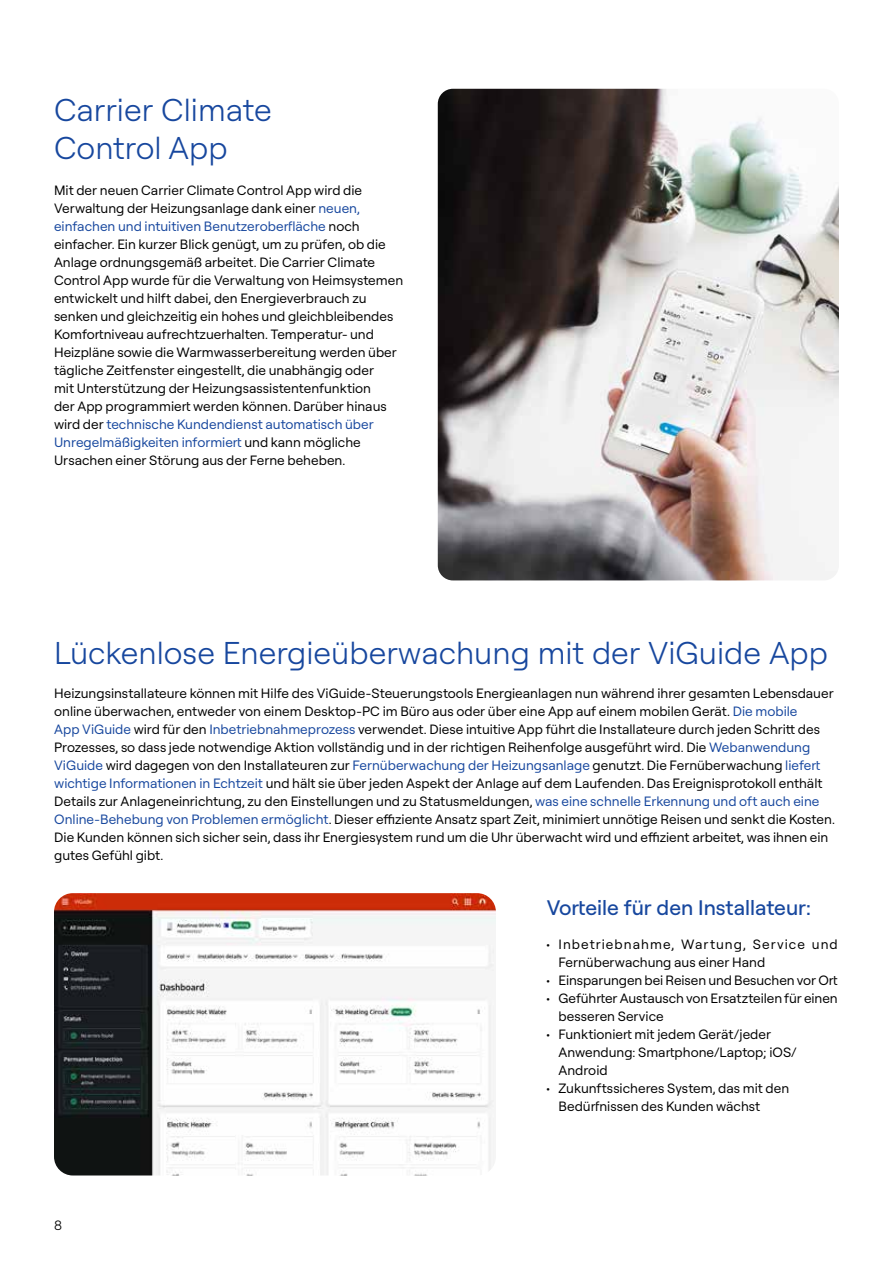
<style>
.page{position:relative;width:893px;height:1263px;background:#fff}
.page>*{position:absolute;margin:0;border:0;box-sizing:border-box;transform-origin:0 0}
.t1{font:300 31.5px/37.8px "Roobert";color:#17479e}
.t2{font:500 21px "Roobert";color:#17479e}
.t3{font:13.5px/18px "Roobert";color:#000}
.t4{font:13.5px/18px "Roobert";letter-spacing:.07em;color:#000}
.t5{font:300 13.5px "Roobert";color:#000}
.s1{color:#17479e}
</style>
<div class="page">
<img style="left:438px;top:89px;width:401px;height:491px">
<img style="left:54px;top:893px;width:442px;height:282px">
<h1 class="t1" style="left:54px;top:89px;width:219px">Carrier Climate<br>Control App</h1>
<p class="t3" style="left:54px;top:181px;width:351px">Mit der neuen Carrier Climate Control App wird die Verwaltung der Heizungsanlage dank einer <span class="s1">neuen, einfachen und intuitiven Benutzeroberfläche</span> noch einfacher. Ein kurzer Blick genügt, um zu prüfen, ob die Anlage ordnungsgemäß arbeitet. Die Carrier Climate Control App wurde für die Verwaltung von Heimsystemen entwickelt und hilft dabei, den Energieverbrauch zu senken und gleichzeitig ein hohes und gleichbleibendes Komfortniveau aufrechtzuerhalten. Temperatur- und Heizpläne sowie die Warmwasserbereitung werden über tägliche Zeitfenster eingestellt, die unabhängig oder<br>mit Unterstützung der Heizungsassistentenfunktion<br>der App programmiert werden können. Darüber hinaus wird der <span class="s1">technische Kundendienst automatisch über Unregelmäßigkeiten informiert</span> und kann mögliche Ursachen einer Störung aus der Ferne beheben.</p>
<h1 class="t1" style="left:54px;top:632px;width:775px">Lückenlose Energieüberwachung mit der ViGuide App</h1>
<p class="t3" style="left:54px;top:684px;width:782px">Heizungsinstallateure können mit Hilfe des ViGuide-Steuerungstools Energieanlagen nun während ihrer gesamten Lebensdauer online überwachen, entweder von einem Desktop-PC im Büro aus oder über eine App auf einem mobilen Gerät. <span class="s1">Die mobile<br>App ViGuide</span> wird für den <span class="s1">Inbetriebnahmeprozess</span> verwendet. Diese intuitive App führt die Installateure durch jeden Schritt des Prozesses, so dass jede notwendige Aktion vollständig und in der richtigen Reihenfolge ausgeführt wird. Die <span class="s1">Webanwendung ViGuide</span> wird dagegen von den Installateuren zur <span class="s1">Fernüberwachung der Heizungsanlage</span> genutzt. Die Fernüberwachung <span class="s1">liefert wichtige Informationen in Echtzeit</span> und hält sie über jeden Aspekt der Anlage auf dem Laufenden. Das Ereignisprotokoll enthält Details zur Anlageneinrichtung, zu den Einstellungen und zu Statusmeldungen, <span class="s1">was eine schnelle Erkennung und oft auch eine Online-Behebung von Problemen ermöglicht</span>. Dieser effiziente Ansatz spart Zeit, minimiert unnötige Reisen und senkt die Kosten.<br>Die Kunden können sich sicher sein, dass ihr Energiesystem rund um die Uhr überwacht wird und effizient arbeitet, was ihnen ein gutes Gefühl gibt.</p>
<h2 class="t2" style="left:547px;top:891px;width:265px">Vorteile für den Installateur:</h2>
<p class="t5" style="left:54px;top:1215px;width:9px">8</p>
<p class="t4" style="left:558px;top:935px;width:281px;text-indent:-13px">• Inbetriebnahme, Wartung, Service und<br>Fernüberwachung aus einer Hand</p>
<p class="t3" style="left:546px;top:971px;width:293px">• Einsparungen bei Reisen und Besuchen vor Ort</p>
<p class="t3" style="left:558px;top:989px;width:281px;text-indent:-13px">• Geführter Austausch von Ersatzteilen für einen besseren Service</p>
<p class="t3" style="left:558px;top:1025px;width:240px;text-indent:-13px">• Funktioniert mit jedem Gerät/jeder<br>Anwendung: Smartphone/Laptop; iOS/<br>Android</p>
<p class="t3" style="left:558px;top:1079px;width:232px;text-indent:-13px">• Zukunftssicheres System, das mit den<br>Bedürfnissen des Kunden wächst</p>
</div>
